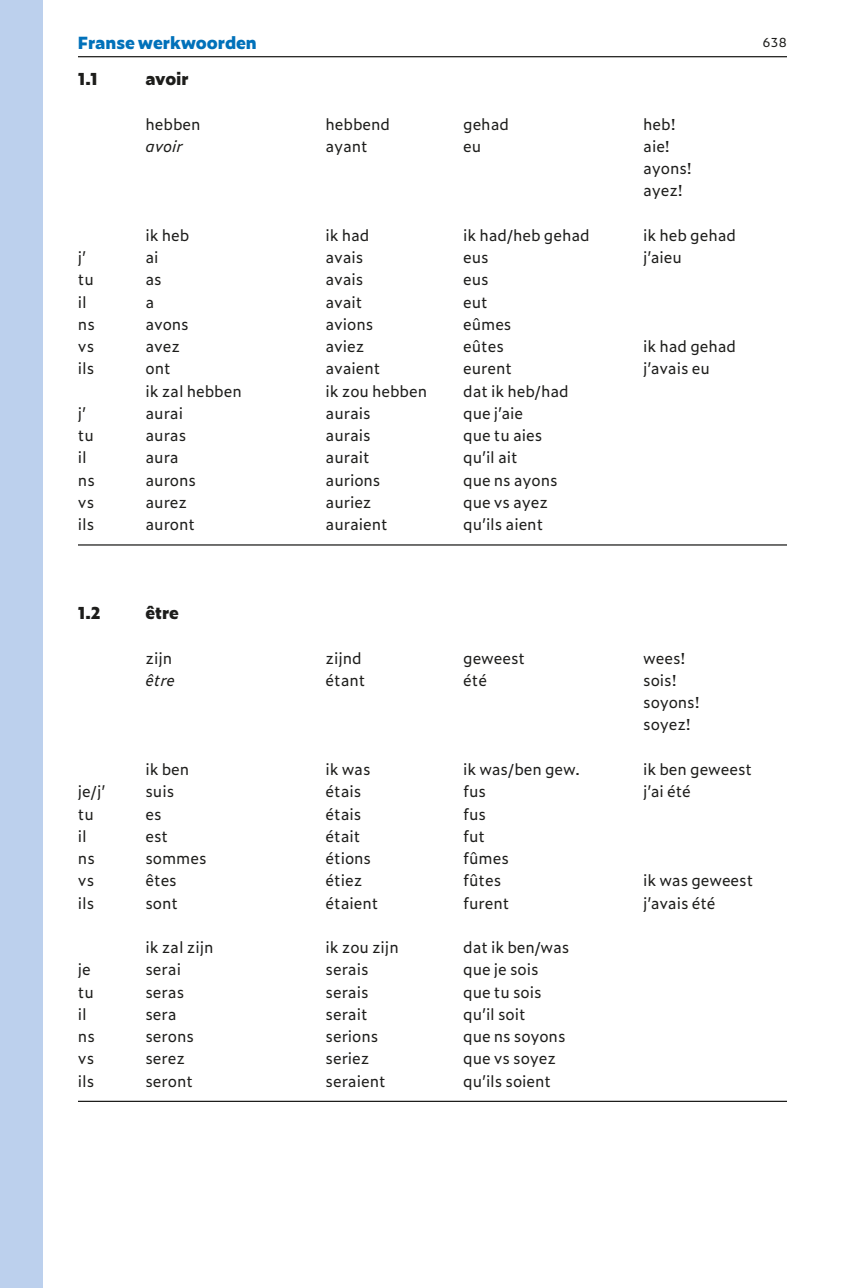
<style>
.page{position:relative;width:865px;height:1288px;background:#fff}
.page>*{position:absolute;margin:0;border:0;box-sizing:border-box;transform-origin:0 0}
.t1{font:800 16.5px "Zeitung Micro Pro";letter-spacing:-.005em;color:#0071ba}
.t2{font:800 16.25px "Zeitung Micro Pro";letter-spacing:-.005em;color:#1d1d1b}
.t3{font:15.25px/22.2px "Zeitung Micro Pro";letter-spacing:-.005em;color:#1d1d1b}
.t4{font:italic 15.25px "Zeitung Micro Pro";letter-spacing:-.005em;color:#1d1d1b}
.t5{font:12.5px "Zeitung Micro Pro";color:#1d1d1b}
</style>
<div class="page">
<hr style="left:78px;top:56px;width:709px;height:1px;background:#1d1d1b">
<div style="left:0;top:0;width:43px;height:1288px;background:#bcd0ed"></div>
<hr style="left:78px;top:544px;width:709px;height:1px;background:#1d1d1b">
<hr style="left:78px;top:1100px;width:709px;height:2px;background:#1d1d1b">
<p class="t1" style="left:78px;top:30px;width:180px">Franse werkwoorden</p>
<p class="t5" style="left:762px;top:33px;width:26px">638</p>
<p class="t2" style="left:78px;top:66px;width:21px">1.1</p>
<p class="t2" style="left:145px;top:66px;width:45px">avoir</p>
<p class="t3" style="left:145px;top:112px;width:57px">hebben</p>
<p class="t3" style="left:325px;top:112px;width:66px">hebbend</p>
<p class="t3" style="left:463px;top:112px;width:47px">gehad</p>
<p class="t3" style="left:643px;top:112px;width:34px">heb!</p>
<p class="t4" style="left:145px;top:135px;width:39px">avoir</p>
<p class="t3" style="left:325px;top:134px;width:44px">ayant</p>
<p class="t3" style="left:463px;top:134px;width:20px">eu</p>
<p class="t3" style="left:643px;top:134px;width:50px">aie! ayons! ayez!</p>
<p class="t3" style="left:145px;top:223px;width:45px">ik heb</p>
<p class="t3" style="left:325px;top:223px;width:45px">ik had</p>
<p class="t3" style="left:463px;top:223px;width:128px">ik had/heb gehad</p>
<p class="t3" style="left:643px;top:223px;width:94px">ik heb gehad</p>
<p class="t3" style="left:78px;top:246px;width:10px">j’</p>
<p class="t3" style="left:145px;top:246px;width:15px">ai</p>
<p class="t3" style="left:325px;top:246px;width:39px">avais</p>
<p class="t3" style="left:463px;top:246px;width:27px">eus</p>
<p class="t3" style="left:643px;top:246px;width:40px">j’aieu</p>
<p class="t3" style="left:78px;top:268px;width:18px">tu</p>
<p class="t3" style="left:145px;top:268px;width:18px">as</p>
<p class="t3" style="left:325px;top:268px;width:39px">avais</p>
<p class="t3" style="left:463px;top:268px;width:27px">eus</p>
<p class="t3" style="left:78px;top:290px;width:10px">il</p>
<p class="t3" style="left:145px;top:290px;width:10px">a</p>
<p class="t3" style="left:325px;top:290px;width:38px">avait</p>
<p class="t3" style="left:463px;top:290px;width:26px">eut</p>
<p class="t3" style="left:78px;top:312px;width:18px">ns</p>
<p class="t3" style="left:145px;top:312px;width:45px">avons</p>
<p class="t3" style="left:325px;top:312px;width:49px">avions</p>
<p class="t3" style="left:463px;top:312px;width:50px">eûmes</p>
<p class="t3" style="left:78px;top:335px;width:18px">vs</p>
<p class="t3" style="left:145px;top:335px;width:36px">avez</p>
<p class="t3" style="left:325px;top:335px;width:40px">aviez</p>
<p class="t3" style="left:463px;top:335px;width:42px">eûtes</p>
<p class="t3" style="left:643px;top:335px;width:94px">ik had gehad</p>
<p class="t3" style="left:78px;top:357px;width:18px">ils</p>
<p class="t3" style="left:145px;top:357px;width:27px">ont</p>
<p class="t3" style="left:325px;top:357px;width:56px">avaient</p>
<p class="t3" style="left:463px;top:357px;width:50px">eurent</p>
<p class="t3" style="left:643px;top:357px;width:68px">j’avais eu</p>
<p class="t3" style="left:145px;top:379px;width:98px">ik zal hebben</p>
<p class="t3" style="left:325px;top:379px;width:103px">ik zou hebben</p>
<p class="t3" style="left:463px;top:379px;width:107px">dat ik heb/had</p>
<p class="t3" style="left:78px;top:401px;width:10px">j’</p>
<p class="t3" style="left:145px;top:401px;width:39px">aurai</p>
<p class="t3" style="left:325px;top:401px;width:47px">aurais</p>
<p class="t3" style="left:463px;top:401px;width:61px">que j’aie</p>
<p class="t3" style="left:78px;top:424px;width:18px">tu</p>
<p class="t3" style="left:145px;top:424px;width:42px">auras</p>
<p class="t3" style="left:325px;top:424px;width:47px">aurais</p>
<p class="t3" style="left:463px;top:424px;width:81px">que tu aies</p>
<p class="t3" style="left:78px;top:446px;width:10px">il</p>
<p class="t3" style="left:145px;top:446px;width:35px">aura</p>
<p class="t3" style="left:325px;top:446px;width:46px">aurait</p>
<p class="t3" style="left:463px;top:446px;width:56px">qu’il ait</p>
<p class="t3" style="left:78px;top:468px;width:18px">ns</p>
<p class="t3" style="left:145px;top:468px;width:52px">aurons</p>
<p class="t3" style="left:325px;top:468px;width:56px">aurions</p>
<p class="t3" style="left:463px;top:468px;width:96px">que ns ayons</p>
<p class="t3" style="left:78px;top:490px;width:18px">vs</p>
<p class="t3" style="left:145px;top:490px;width:43px">aurez</p>
<p class="t3" style="left:325px;top:490px;width:47px">auriez</p>
<p class="t3" style="left:463px;top:490px;width:86px">que vs ayez</p>
<p class="t3" style="left:78px;top:513px;width:18px">ils</p>
<p class="t3" style="left:145px;top:513px;width:51px">auront</p>
<p class="t3" style="left:325px;top:513px;width:64px">auraient</p>
<p class="t3" style="left:463px;top:513px;width:82px">qu’ils aient</p>
<p class="t2" style="left:78px;top:600px;width:24px">1.2</p>
<p class="t2" style="left:145px;top:600px;width:35px">être</p>
<p class="t3" style="left:145px;top:646px;width:28px">zijn</p>
<p class="t3" style="left:325px;top:646px;width:38px">zijnd</p>
<p class="t3" style="left:463px;top:646px;width:63px">geweest</p>
<p class="t3" style="left:643px;top:646px;width:44px">wees!</p>
<p class="t4" style="left:145px;top:669px;width:31px">être</p>
<p class="t3" style="left:325px;top:668px;width:41px">étant</p>
<p class="t3" style="left:463px;top:668px;width:25px">été</p>
<p class="t3" style="left:643px;top:668px;width:58px">sois! soyons! soyez!</p>
<p class="t3" style="left:145px;top:757px;width:45px">ik ben</p>
<p class="t3" style="left:325px;top:757px;width:46px">ik was</p>
<p class="t3" style="left:463px;top:757px;width:118px">ik was/ben gew.</p>
<p class="t3" style="left:643px;top:757px;width:110px">ik ben geweest</p>
<p class="t3" style="left:78px;top:780px;width:29px">je/j’</p>
<p class="t3" style="left:145px;top:780px;width:30px">suis</p>
<p class="t3" style="left:325px;top:780px;width:37px">étais</p>
<p class="t3" style="left:463px;top:780px;width:24px">fus</p>
<p class="t3" style="left:643px;top:780px;width:49px">j’ai été</p>
<p class="t3" style="left:78px;top:802px;width:18px">tu</p>
<p class="t3" style="left:145px;top:802px;width:18px">es</p>
<p class="t3" style="left:325px;top:802px;width:37px">étais</p>
<p class="t3" style="left:463px;top:802px;width:24px">fus</p>
<p class="t3" style="left:78px;top:824px;width:10px">il</p>
<p class="t3" style="left:145px;top:824px;width:24px">est</p>
<p class="t3" style="left:325px;top:824px;width:36px">était</p>
<p class="t3" style="left:463px;top:824px;width:24px">fut</p>
<p class="t3" style="left:78px;top:846px;width:18px">ns</p>
<p class="t3" style="left:145px;top:846px;width:63px">sommes</p>
<p class="t3" style="left:325px;top:846px;width:47px">étions</p>
<p class="t3" style="left:463px;top:846px;width:47px">fûmes</p>
<p class="t3" style="left:78px;top:869px;width:18px">vs</p>
<p class="t3" style="left:145px;top:869px;width:33px">êtes</p>
<p class="t3" style="left:325px;top:869px;width:38px">étiez</p>
<p class="t3" style="left:463px;top:869px;width:40px">fûtes</p>
<p class="t3" style="left:643px;top:869px;width:112px">ik was geweest</p>
<p class="t3" style="left:78px;top:891px;width:18px">ils</p>
<p class="t3" style="left:145px;top:891px;width:34px">sont</p>
<p class="t3" style="left:325px;top:891px;width:54px">étaient</p>
<p class="t3" style="left:463px;top:891px;width:48px">furent</p>
<p class="t3" style="left:643px;top:891px;width:74px">j’avais été</p>
<p class="t3" style="left:145px;top:935px;width:69px">ik zal zijn</p>
<p class="t3" style="left:325px;top:935px;width:75px">ik zou zijn</p>
<p class="t3" style="left:463px;top:935px;width:108px">dat ik ben/was</p>
<p class="t3" style="left:78px;top:958px;width:14px">je</p>
<p class="t3" style="left:145px;top:958px;width:37px">serai</p>
<p class="t3" style="left:325px;top:958px;width:44px">serais</p>
<p class="t3" style="left:463px;top:958px;width:77px">que je sois</p>
<p class="t3" style="left:78px;top:980px;width:18px">tu</p>
<p class="t3" style="left:145px;top:980px;width:40px">seras</p>
<p class="t3" style="left:325px;top:980px;width:44px">serais</p>
<p class="t3" style="left:463px;top:980px;width:80px">que tu sois</p>
<p class="t3" style="left:78px;top:1002px;width:10px">il</p>
<p class="t3" style="left:145px;top:1002px;width:33px">sera</p>
<p class="t3" style="left:325px;top:1002px;width:44px">serait</p>
<p class="t3" style="left:463px;top:1002px;width:64px">qu’il soit</p>
<p class="t3" style="left:78px;top:1024px;width:18px">ns</p>
<p class="t3" style="left:145px;top:1024px;width:50px">serons</p>
<p class="t3" style="left:325px;top:1024px;width:54px">serions</p>
<p class="t3" style="left:463px;top:1024px;width:104px">que ns soyons</p>
<p class="t3" style="left:78px;top:1047px;width:18px">vs</p>
<p class="t3" style="left:145px;top:1047px;width:41px">serez</p>
<p class="t3" style="left:325px;top:1047px;width:45px">seriez</p>
<p class="t3" style="left:463px;top:1047px;width:94px">que vs soyez</p>
<p class="t3" style="left:78px;top:1069px;width:18px">ils</p>
<p class="t3" style="left:145px;top:1069px;width:49px">seront</p>
<p class="t3" style="left:325px;top:1069px;width:62px">seraient</p>
<p class="t3" style="left:463px;top:1069px;width:89px">qu’ils soient</p>
</div>
